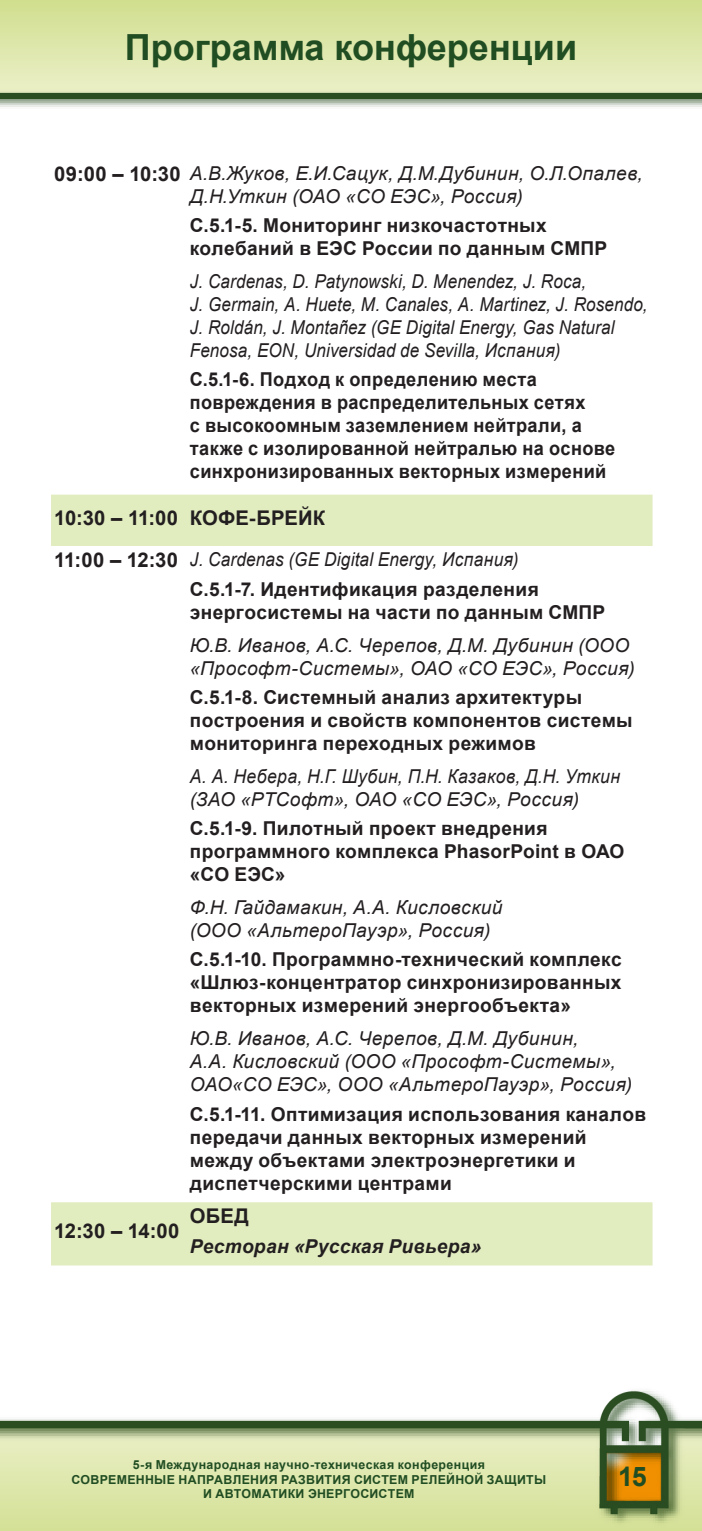
<style>
.page{position:relative;width:702px;height:1531px;background:#fff}
.page>*{position:absolute;margin:0;border:0;box-sizing:border-box;transform-origin:0 0}
.t1{font:700 36px "Arial";color:#214d23}
.t2{font:700 27px "Arial";color:#214d23}
.BASREC_table_data{font:700 20.25px "Arial";letter-spacing:.015em;color:#231f20}
.BASREC_table_text_bo{font:700 20.25px "Arial";letter-spacing:.005em;color:#231f20}
.BASREC_table_text_bo-2{font:700 19.12px/22.9px "Arial";letter-spacing:.02em;color:#231f20}
.BASREC_table_text_it{font:italic 19.12px/22.9px "Arial";letter-spacing:.02em;color:#231f20}
.BASREC_table_text_it-2{font:italic 19.12px/22.9px "Arial";letter-spacing:.02em;color:#231f20;scale:.89 1}
.BASREC_table_text_bo-3{font:700 19.12px/22.9px "Arial";letter-spacing:.02em;color:#231f20;scale:.95 1}
.BASREC_table_text_it-3{font:italic 19.12px/22.9px "Arial";letter-spacing:.02em;color:#231f20;scale:.92 1}
.BASREC_table_text_it-4{font:italic 19.12px "Arial";letter-spacing:.02em;color:#231f20;scale:.9 1}
.BASREC_table_text_it-5{font:italic 700 19.12px "Arial";letter-spacing:.015em;color:#231f20}
.t3{font:700 12.38px/14.8px "Arial";letter-spacing:.025em;color:#214d23;text-align:center}
</style>
<div class="page">
<img style="left:0;top:1390px;width:702px;height:141px">
<img style="left:0;top:0;width:702px;height:107px">
<svg style="left:51px;top:495px;width:601px;height:770px"></svg>
<h1 class="t1" style="left:125px;top:23px;width:454px">Программа конференции</h1>
<p class="BASREC_table_data" style="left:54px;top:160px;width:128px">09:00 – 10:30</p>
<p class="BASREC_table_text_it" style="left:190px;top:162px;width:454px">А.В.Жуков, Е.И.Сацук, Д.М.Дубинин, О.Л.Опалев,<br>Д.Н.Уткин (ОАО «СО ЕЭС», Россия)</p>
<p class="BASREC_table_text_bo-2" style="left:190px;top:214px;width:419px">С.5.1-5. Мониторинг низкочастотных колебаний в ЕЭС России по данным СМПР</p>
<p class="BASREC_table_text_it-2" style="left:190px;top:270px;width:516px">J. Cardenas, D. Patynowski, D. Menendez, J. Roca,<br>J. Germain, A. Huete, M. Canales, A. Martinez, J. Rosendo, J. Roldán, J. Montañez (GE Digital Energy, Gas Natural Fenosa, EON, Universidad de Sevilla, Испания)</p>
<p class="BASREC_table_text_bo-3" style="left:190px;top:369px;width:449px">С.5.1-6. Подход к определению места повреждения в распределительных сетях<br>с высокоомным заземлением нейтрали, а также с изолированной нейтралью на основе синхронизированных векторных измерений</p>
<p class="BASREC_table_data" style="left:54px;top:504px;width:125px">10:30 – 11:00</p>
<p class="BASREC_table_text_bo" style="left:190px;top:504px;width:137px">КОФЕ-БРЕЙК</p>
<p class="BASREC_table_data" style="left:54px;top:546px;width:125px">11:00 – 12:30</p>
<p class="BASREC_table_text_it-4" style="left:190px;top:547px;width:367px">J. Cardenas (GE Digital Energy, Испания)</p>
<p class="BASREC_table_text_bo-2" style="left:190px;top:578px;width:417px">С.5.1-7. Идентификация разделения энергосистемы на части по данным СМПР</p>
<p class="BASREC_table_text_it" style="left:190px;top:634px;width:446px">Ю.В. Иванов, А.С. Черепов, Д.М. Дубинин (ООО «Прософт-Системы», ОАО «СО ЕЭС», Россия)</p>
<p class="BASREC_table_text_bo-2" style="left:190px;top:686px;width:444px">С.5.1-8. Системный анализ архитектуры построения и свойств компонентов системы мониторинга переходных режимов</p>
<p class="BASREC_table_text_it-3" style="left:190px;top:765px;width:469px">А. А. Небера, Н.Г. Шубин, П.Н. Казаков, Д.Н. Уткин (ЗАО «РТСофт», ОАО «СО ЕЭС», Россия)</p>
<p class="BASREC_table_text_bo-2" style="left:190px;top:817px;width:436px">С.5.1-9. Пилотный проект внедрения программного комплекса PhasorPoint в ОАО «СО ЕЭС»</p>
<p class="BASREC_table_text_it" style="left:190px;top:896px;width:314px">Ф.Н. Гайдамакин, А.А. Кисловский (ООО «АльтероПауэр», Россия)</p>
<p class="BASREC_table_text_bo-2" style="left:190px;top:949px;width:433px;text-align:justify">С.5.1-10. Программно-технический комплекс «Шлюз-концентратор синхронизированных векторных измерений энергообъекта»</p>
<p class="BASREC_table_text_it" style="left:190px;top:1027px;width:444px">Ю.В. Иванов, А.С. Черепов, Д.М. Дубинин,<br>А.А. Кисловский (ООО «Прософт-Системы»,<br>ОАО«СО ЕЭС», ООО «АльтероПауэр», Россия)</p>
<p class="BASREC_table_text_bo-2" style="left:190px;top:1103px;width:458px">С.5.1-11. Оптимизация использования каналов передачи данных векторных измерений между объектами электроэнергетики и диспетчерскими центрами</p>
<p class="BASREC_table_data" style="left:54px;top:1217px;width:127px">12:30 – 14:00</p>
<p class="BASREC_table_text_bo" style="left:190px;top:1203px;width:61px">ОБЕД</p>
<p class="BASREC_table_text_it-5" style="left:190px;top:1233px;width:293px">Ресторан «Русская Ривьера»</p>
<p class="t3" style="left:71px;top:1457px;width:476px">5-я Международная научно-техническая конференция<br>СОВРЕМЕННЫЕ НАПРАВЛЕНИЯ РАЗВИТИЯ СИСТЕМ РЕЛЕЙНОЙ ЗАЩИТЫ<br>И АВТОМАТИКИ ЭНЕРГОСИСТЕМ</p>
<h2 class="t2" style="left:618px;top:1458px;width:30px">15</h2>
</div>
